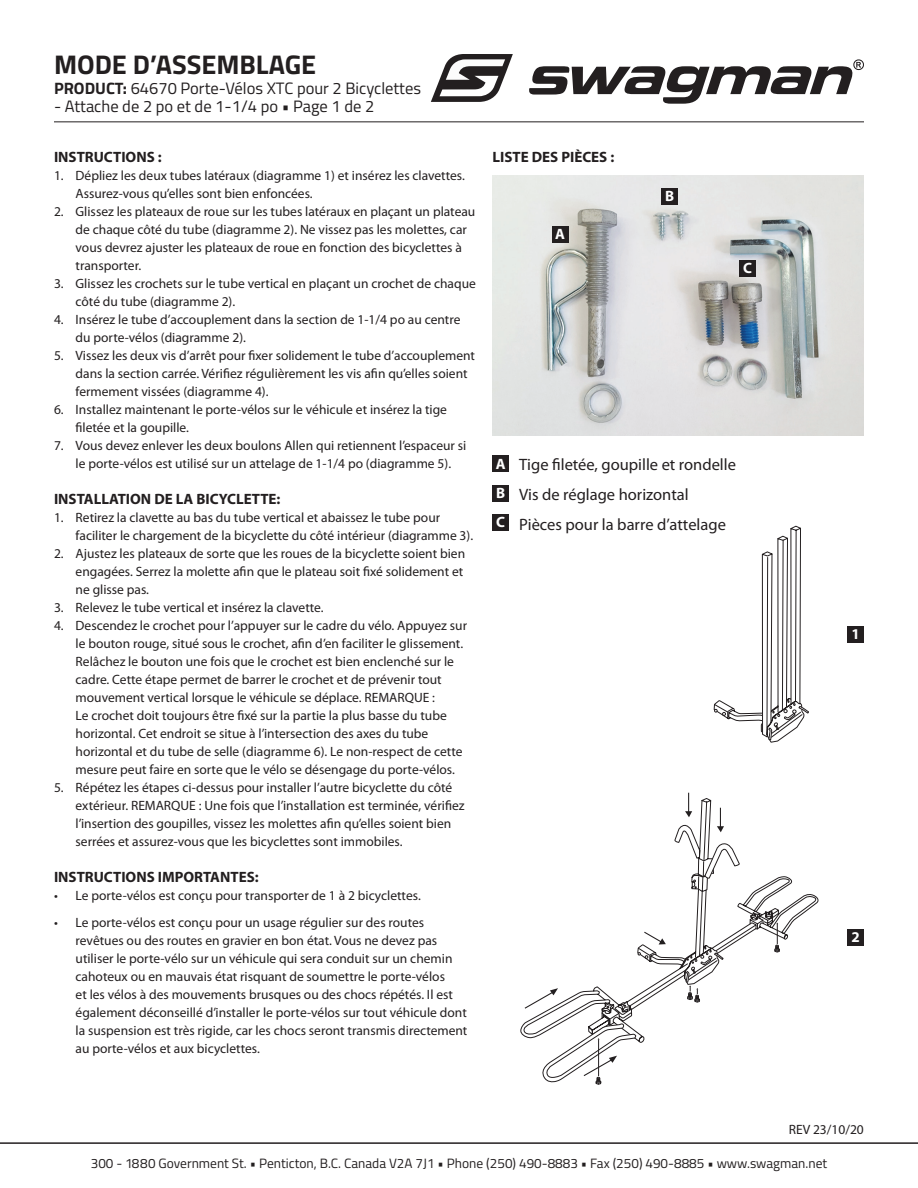
<style>
.page{position:relative;width:918px;height:1188px;background:#fff}
.page>*{position:absolute;margin:0;border:0;box-sizing:border-box;transform-origin:0 0}
.t1{font:700 27px "Titillium";color:#231f20}
.t2{font:16.5px/29.8px "Myriad Pro";color:#231f20}
.t3{font:16.5px "Titillium";color:#231f20}
.t4{font:700 15px "Myriad Pro";color:#231f20}
.t5{font:700 15px/29.4px "Myriad Pro";color:#fff;text-align:justify}
.t6{font:13.5px/18px "Myriad Pro";color:#231f20}
.t7{font:13.5px "Titillium";color:#231f20}
.s1{font-weight:700}
</style>
<div class="page">
<hr style="left:0;top:1142px;width:918px;height:2px;background:#231f20">
<div style="left:848px;top:626px;width:16px;height:17px;background:#231f20"></div>
<div style="left:848px;top:929px;width:16px;height:16px;background:#231f20"></div>
<svg style="left:714px;top:526px;width:95px;height:217px"></svg>
<svg style="left:520px;top:793px;width:299px;height:292px"></svg>
<img style="left:492px;top:176px;width:372px;height:259px">
<div style="left:552px;top:226px;width:16px;height:17px;background:#231f20"></div>
<div style="left:662px;top:188px;width:16px;height:17px;background:#231f20"></div>
<div style="left:739px;top:260px;width:17px;height:17px;background:#231f20"></div>
<div style="left:492px;top:456px;width:17px;height:16px;background:#231f20"></div>
<div style="left:492px;top:485px;width:17px;height:17px;background:#231f20"></div>
<div style="left:492px;top:514px;width:17px;height:17px;background:#231f20"></div>
<svg style="left:431px;top:54px;width:82px;height:48px"></svg>
<svg style="left:529px;top:59px;width:335px;height:45px"></svg>
<hr style="left:54px;top:121px;width:810px;height:1px;background:#231f20">
<h1 class="t1" style="left:54px;top:44px;width:264px">MODE D’ASSEMBLAGE</h1>
<p class="t3" style="left:54px;top:76px;width:369px"><span class="s1">PRODUCT:</span> 64670 Porte-Vélos XTC pour 2 Bicyclettes</p>
<p class="t3" style="left:54px;top:94px;width:322px">- Attache de 2 po et de 1-1/4 po • Page 1 de 2</p>
<p class="t4" style="left:54px;top:148px;width:109px">INSTRUCTIONS :</p>
<p class="t6" style="left:76px;top:167px;width:391px;text-indent:-22px">1. Dépliez les deux tubes latéraux (diagramme 1) et insérez les clavettes.<br>Assurez-vous qu’elles sont bien enfoncées.</p>
<p class="t6" style="left:76px;top:203px;width:401px;text-indent:-22px">2. Glissez les plateaux de roue sur les tubes latéraux en plaçant un plateau de chaque côté du tube (diagramme 2). Ne vissez pas les molettes, car vous devrez ajuster les plateaux de roue en fonction des bicyclettes à transporter.</p>
<p class="t6" style="left:76px;top:275px;width:402px;text-indent:-22px">3. Glissez les crochets sur le tube vertical en plaçant un crochet de chaque côté du tube (diagramme 2).</p>
<p class="t6" style="left:76px;top:311px;width:386px;text-indent:-22px">4. Insérez le tube d’accouplement dans la section de 1-1/4 po au centre du porte-vélos (diagramme 2).</p>
<p class="t6" style="left:76px;top:347px;width:401px;text-indent:-22px">5. Vissez les deux vis d’arrêt pour fixer solidement le tube d’accouplement dans la section carrée. Vérifiez régulièrement les vis afin qu’elles soient fermement vissées (diagramme 4).</p>
<p class="t6" style="left:76px;top:401px;width:373px;text-indent:-22px">6. Installez maintenant le porte-vélos sur le véhicule et insérez la tige filetée et la goupille.</p>
<p class="t6" style="left:54px;top:437px;width:414px;text-align:center">7. Vous devez enlever les deux boulons Allen qui retiennent l’espaceur si le porte-vélos est utilisé sur un attelage de 1-1/4 po (diagramme 5).</p>
<p class="t4" style="left:54px;top:490px;width:228px">INSTALLATION DE LA BICYCLETTE:</p>
<p class="t6" style="left:76px;top:509px;width:399px;text-indent:-22px">1. Retirez la clavette au bas du tube vertical et abaissez le tube pour faciliter le chargement de la bicyclette du côté intérieur (diagramme 3).</p>
<p class="t6" style="left:76px;top:545px;width:391px;text-indent:-22px">2. Ajustez les plateaux de sorte que les roues de la bicyclette soient bien engagées. Serrez la molette afin que le plateau soit fixé solidement et ne glisse pas.</p>
<p class="t6" style="left:54px;top:599px;width:271px">3. Relevez le tube vertical et insérez la clavette.</p>
<p class="t6" style="left:76px;top:617px;width:393px;text-indent:-22px">4. Descendez le crochet pour l’appuyer sur le cadre du vélo. Appuyez sur le bouton rouge, situé sous le crochet, afin d’en faciliter le glissement.<br>Relâchez le bouton une fois que le crochet est bien enclenché sur le cadre. Cette étape permet de barrer le crochet et de prévenir tout mouvement vertical lorsque le véhicule se déplace. REMARQUE :<br>Le crochet doit toujours être fixé sur la partie la plus basse du tube horizontal. Cet endroit se situe à l’intersection des axes du tube horizontal et du tube de selle (diagramme 6). Le non-respect de cette mesure peut faire en sorte que le vélo se désengage du porte-vélos.</p>
<p class="t6" style="left:76px;top:779px;width:391px;text-indent:-22px">5. Répétez les étapes ci-dessus pour installer l’autre bicyclette du côté extérieur. REMARQUE : Une fois que l’installation est terminée, vérifiez l’insertion des goupilles, vissez les molettes afin qu’elles soient bien serrées et assurez-vous que les bicyclettes sont immobiles.</p>
<p class="t4" style="left:54px;top:868px;width:206px">INSTRUCTIONS IMPORTANTES:</p>
<p class="t6" style="left:54px;top:887px;width:368px">• Le porte-vélos est conçu pour transporter de 1 à 2 bicyclettes.</p>
<p class="t6" style="left:76px;top:914px;width:393px;text-indent:-22px">• Le porte-vélos est conçu pour un usage régulier sur des routes revêtues ou des routes en gravier en bon état. Vous ne devez pas utiliser le porte-vélo sur un véhicule qui sera conduit sur un chemin cahoteux ou en mauvais état risquant de soumettre le porte-vélos<br>et les vélos à des mouvements brusques ou des chocs répétés. Il est également déconseillé d’installer le porte-vélos sur tout véhicule dont la suspension est très rigide, car les chocs seront transmis directement au porte-vélos et aux bicyclettes.</p>
<p class="t4" style="left:492px;top:148px;width:123px">LISTE DES PIÈCES :</p>
<p class="t5" style="left:555px;top:219px;width:11px">A</p>
<p class="t5" style="left:665px;top:181px;width:11px">B</p>
<p class="t5" style="left:743px;top:253px;width:10px">C</p>
<p class="t5" style="left:496px;top:448px;width:11px">A B C</p>
<p class="t2" style="left:519px;top:449px;width:218px">Tige filetée, goupille et rondelle<br>Vis de réglage horizontal<br>Pièces pour la barre d’attelage</p>
<p class="t5" style="left:852px;top:619px;width:10px">1</p>
<p class="t5" style="left:852px;top:921px;width:10px">2</p>
<p class="t6" style="left:789px;top:1120px;width:77px">REV 23/10/20</p>
<p class="t7" style="left:91px;top:1153px;width:738px">300 - 1880 Government St. • Penticton, B.C. Canada V2A 7J1 • Phone (250) 490-8883 • Fax (250) 490-8885 • www.swagman.net</p>
</div>
